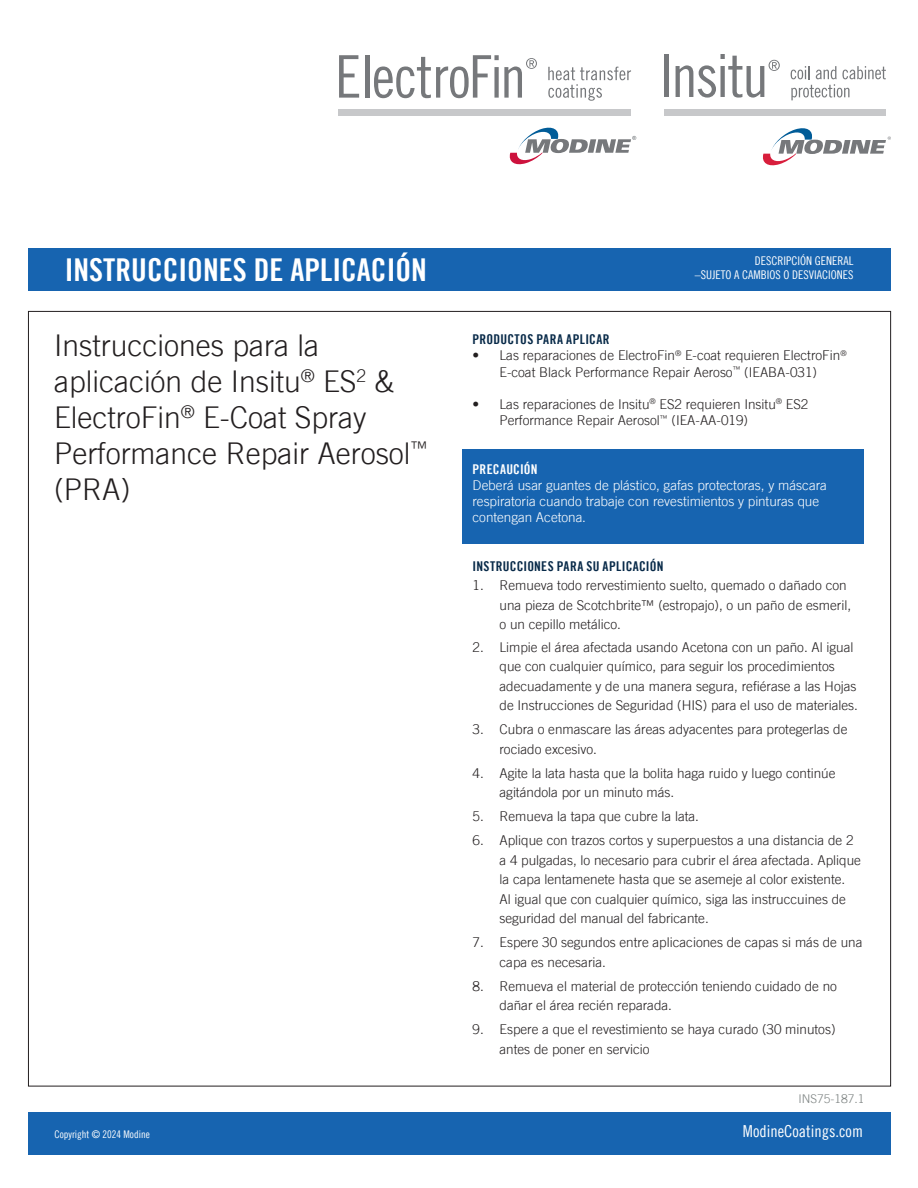
<style>
.page{position:relative;width:918px;height:1188px;background:#fff}
.page>*{position:absolute;margin:0;border:0;box-sizing:border-box;transform-origin:0 0}
.t1{font:31.5px "Trade Gothic LT Bold Cond Twenty";color:#fff}
.t2{font:300 30px/36px "Trade Gothic LT";color:#231f20}
.t3{font:16.5px "Trade Gothic LT Cond Eighteen";color:#fff}
.t4{font:300 13.5px/19.5px "Trade Gothic LT";color:#231f20}
.t5{font:300 13.5px/16.2px "Trade Gothic LT";color:#fff}
.t6{font:13.5px "Trade Gothic LT Bold Cond Twenty";letter-spacing:.025em;color:#072948}
.t7{font:13.5px "Trade Gothic LT Bold Cond Twenty";letter-spacing:.02em;color:#fff}
.t8{font:12px/14.4px "Trade Gothic LT Cond Eighteen";color:#fff;text-align:right}
.t9{font:300 12px "Trade Gothic LT";color:#7d8382}
.t10{font:10.5px "Trade Gothic LT Cond Eighteen";color:#fff}
</style>
<div class="page">
<div style="left:462px;top:449px;width:402px;height:94px;background:#1764b0"></div>
<div style="left:28px;top:249px;width:863px;height:42px;background:#1764b0"></div>
<div style="left:28px;top:1113px;width:863px;height:42px;background:#1764b0"></div>
<svg style="left:548px;top:67px;width:83px;height:34px"></svg>
<svg style="left:339px;top:55px;width:20px;height:43px"></svg>
<hr style="left:365px;top:55px;width:4px;height:43px;background:#76787b">
<svg style="left:374px;top:55px;width:163px;height:43px"></svg>
<div style="left:339px;top:109px;width:292px;height:7px;background:#c7c8ca"></div>
<svg style="left:509px;top:127px;width:127px;height:38px"></svg>
<div style="left:665px;top:109px;width:221px;height:7px;background:#c7c8ca"></div>
<hr style="left:665px;top:54px;width:4px;height:43px;background:#76787b">
<svg style="left:676px;top:54px;width:104px;height:44px"></svg>
<svg style="left:791px;top:66px;width:95px;height:34px"></svg>
<svg style="left:763px;top:128px;width:128px;height:38px"></svg>
<h1 class="t1" style="left:65px;top:251px;width:364px">INSTRUCCIONES DE APLICACIÓN</h1>
<p class="t8" style="left:695px;top:253px;width:160px">DESCRIPCIÓN GENERAL<br>–SUJETO A CAMBIOS O DESVIACIONES</p>
<h2 class="t2" style="left:54px;top:327px;width:375px">Instrucciones para la aplicación de Insitu<sup>®</sup> ES<sup>2</sup> &amp;<br>ElectroFin<sup>®</sup> E-Coat Spray<br>Performance Repair Aerosol<sup>™ </sup>(PRA)</h2>
<p class="t6" style="left:472px;top:331px;width:139px">PRODUCTOS PARA APLICAR</p>
<p class="t4" style="left:472px;top:347px;width:376px;line-height:16.2px;text-align:center">• Las reparaciones de ElectroFin<sup>®</sup> E-coat requieren ElectroFin<sup>®<br></sup>E-coat Black Performance Repair Aeroso<sup>™</sup> (IEABA-031)</p>
<p class="t4" style="left:499px;top:396px;width:310px;line-height:16.2px;text-indent:-27px">• Las reparaciones de Insitu<sup>®</sup> ES2 requieren Insitu<sup>®</sup> ES2<br>Performance Repair Aerosol<sup>™</sup> (IEA-AA-019)</p>
<p class="t7" style="left:473px;top:461px;width:67px">PRECAUCIÓN</p>
<p class="t5" style="left:473px;top:477px;width:356px">Deberá usar guantes de plástico, gafas protectoras, y máscara respiratoria cuando trabaje con revestimientos y pinturas que contengan Acetona.</p>
<p class="t6" style="left:473px;top:558px;width:193px">INSTRUCCIONES PARA SU APLICACIÓN</p>
<p class="t4" style="left:500px;top:576px;width:353px;text-indent:-27px">1. Remueva todo rervestimiento suelto, quemado o dañado con una pieza de Scotchbrite™ (estropajo), o un paño de esmeril, o un cepillo metálico.</p>
<p class="t4" style="left:500px;top:637px;width:360px;text-indent:-27px">2. Limpie el área afectada usando Acetona con un paño. Al igual que con cualquier químico, para seguir los procedimientos adecuadamente y de una manera segura, refiérase a las Hojas de Instrucciones de Seguridad (HIS) para el uso de materiales.</p>
<p class="t4" style="left:500px;top:720px;width:350px;text-indent:-27px">3. Cubra o enmascare las áreas adyacentes para protegerlas de rociado excesivo.</p>
<p class="t4" style="left:500px;top:763px;width:338px;text-indent:-27px">4. Agite la lata hasta que la bolita haga ruido y luego continúe agitándola por un minuto más.</p>
<p class="t4" style="left:473px;top:807px;width:228px">5. Remueva la tapa que cubre la lata.</p>
<p class="t4" style="left:500px;top:831px;width:363px;text-indent:-27px">6. Aplique con trazos cortos y superpuestos a una distancia de 2 a 4 pulgadas, lo necesario para cubrir el área afectada. Aplique la capa lentamenete hasta que se asemeje al color existente.<br>Al igual que con cualquier químico, siga las instruccuines de seguridad del manual del fabricante.</p>
<p class="t4" style="left:500px;top:933px;width:365px;text-indent:-27px">7. Espere 30 segundos entre aplicaciones de capas si más de una capa es necesaria.</p>
<p class="t4" style="left:500px;top:976px;width:339px;text-indent:-27px">8. Remueva el material de protección teniendo cuidado de no dañar el área recién reparada.</p>
<p class="t4" style="left:500px;top:1020px;width:338px;text-indent:-27px">9. Espere a que el revestimiento se haya curado (30 minutos) antes de poner en servicio</p>
<p class="t9" style="left:799px;top:1091px;width:68px">INS75-187.1</p>
<p class="t10" style="left:55px;top:1128px;width:97px">Copyright © 2024 Modine</p>
<p class="t3" style="left:743px;top:1121px;width:122px">ModineCoatings.com</p>
</div>
